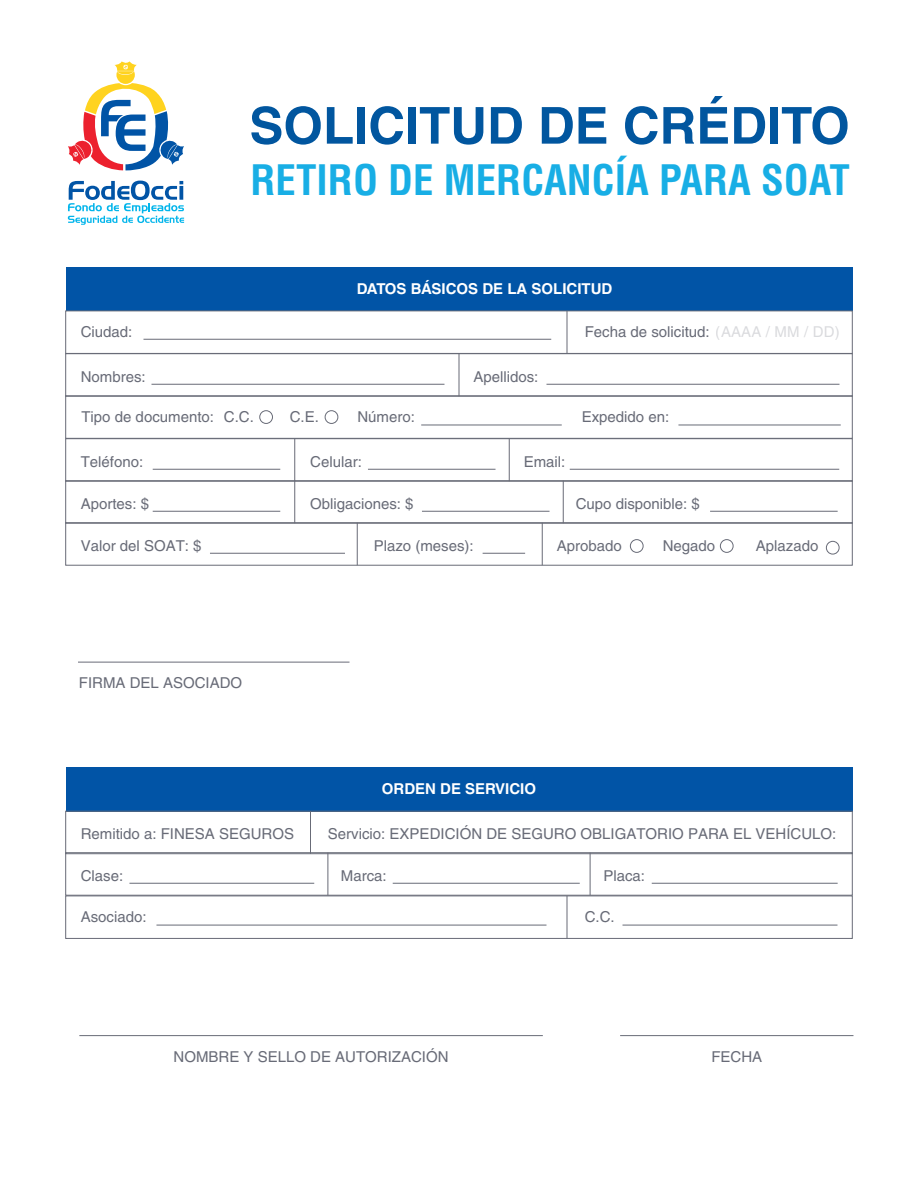
<style>
.page{position:relative;width:918px;height:1188px;background:#fff}
.page>*{position:absolute;margin:0;border:0;box-sizing:border-box;transform-origin:0 0}
.t1{font:700 50.85px "Helvetica LT Std";color:#01569f}
.t2{font:700 condensed 40.95px "Helvetica LT Std";color:#18aee5}
.t3{font:15px "Helvetica LT Std";color:#686b77}
.t4{font:700 15px "Helvetica LT Std";color:#fff}
</style>
<div class="page">
<hr style="left:144px;top:339px;width:407px;height:1px;background:#686b77">
<hr style="left:152px;top:384px;width:292px;height:1px;background:#686b77">
<hr style="left:546px;top:384px;width:293px;height:1px;background:#686b77">
<hr style="left:421px;top:425px;width:141px;height:1px;background:#686b77">
<hr style="left:678px;top:425px;width:163px;height:1px;background:#686b77">
<div style="left:66px;top:267px;width:786px;height:44px;background:#0154a6"></div>
<div style="left:65px;top:353px;width:788px;height:44px;border:1px solid #686b77"></div>
<div style="left:65px;top:395px;width:788px;height:44px;border:1px solid #686b77"></div>
<div style="left:66px;top:767px;width:786px;height:44px;background:#0154a6"></div>
<hr style="left:567px;top:311px;width:1px;height:42px;background:#686b77">
<hr style="left:459px;top:354px;width:1px;height:42px;background:#686b77">
<hr style="left:153px;top:469px;width:127px;height:1px;background:#686b77">
<hr style="left:368px;top:469px;width:128px;height:1px;background:#686b77">
<hr style="left:570px;top:469px;width:269px;height:1px;background:#686b77">
<div style="left:65px;top:438px;width:788px;height:44px;border:1px solid #686b77"></div>
<hr style="left:509px;top:439px;width:1px;height:42px;background:#686b77">
<hr style="left:294px;top:439px;width:1px;height:42px;background:#686b77">
<hr style="left:153px;top:511px;width:127px;height:1px;background:#686b77">
<hr style="left:422px;top:511px;width:128px;height:1px;background:#686b77">
<hr style="left:710px;top:511px;width:128px;height:1px;background:#686b77">
<div style="left:65px;top:480px;width:788px;height:44px;border:1px solid #686b77"></div>
<hr style="left:563px;top:481px;width:1px;height:42px;background:#686b77">
<hr style="left:294px;top:481px;width:1px;height:42px;background:#686b77">
<hr style="left:129px;top:883px;width:185px;height:1px;background:#686b77">
<hr style="left:156px;top:925px;width:391px;height:1px;background:#686b77">
<hr style="left:622px;top:925px;width:215px;height:1px;background:#686b77">
<hr style="left:393px;top:883px;width:187px;height:1px;background:#686b77">
<hr style="left:652px;top:883px;width:186px;height:1px;background:#686b77">
<div style="left:65px;top:852px;width:788px;height:44px;border:1px solid #686b77"></div>
<hr style="left:590px;top:853px;width:1px;height:42px;background:#686b77">
<hr style="left:328px;top:853px;width:1px;height:42px;background:#686b77">
<hr style="left:210px;top:553px;width:135px;height:1px;background:#686b77">
<hr style="left:483px;top:553px;width:42px;height:1px;background:#686b77">
<div style="left:65px;top:522px;width:788px;height:44px;border:1px solid #686b77"></div>
<hr style="left:357px;top:523px;width:1px;height:42px;background:#686b77">
<hr style="left:542px;top:523px;width:1px;height:42px;background:#686b77">
<hr style="left:78px;top:662px;width:272px;height:1px;background:#686b77">
<hr style="left:79px;top:1035px;width:464px;height:1px;background:#686b77">
<hr style="left:620px;top:1035px;width:233px;height:1px;background:#686b77">
<div style="left:65px;top:811px;width:788px;height:43px;border:1px solid #686b77"></div>
<hr style="left:310px;top:811px;width:1px;height:43px;background:#686b77">
<div style="left:65px;top:896px;width:788px;height:43px;border:1px solid #686b77"></div>
<hr style="left:567px;top:896px;width:1px;height:42px;background:#686b77">
<svg style="left:68px;top:181px;width:116px;height:44px"></svg>
<svg style="left:68px;top:61px;width:116px;height:109px"></svg>
<div style="left:259px;top:410px;width:14px;height:14px;border:1px solid #686b77;border-radius:6px"></div>
<div style="left:325px;top:410px;width:13px;height:14px;border:1px solid #686b77;border-radius:50%"></div>
<div style="left:630px;top:539px;width:14px;height:14px;border:1px solid #686b77;border-radius:50%"></div>
<div style="left:720px;top:539px;width:14px;height:14px;border:1px solid #686b77;border-radius:50%"></div>
<div style="left:826px;top:541px;width:14px;height:13px;border:1px solid #686b77;border-radius:6px"></div>
<h1 class="t1" style="left:249px;top:95px;width:602px">SOLICITUD DE CRÉDITO</h1>
<h2 class="t2" style="left:251px;top:155px;width:601px">RETIRO DE MERCANCÍA PARA SOAT</h2>
<p class="t4" style="left:357px;top:280px;width:257px">DATOS BÁSICOS DE LA SOLICITUD</p>
<p class="t3" style="left:81px;top:323px;width:53px">Ciudad:</p>
<p class="t3" style="left:81px;top:368px;width:67px">Nombres:</p>
<p class="t3" style="left:473px;top:368px;width:67px">Apellidos:</p>
<p class="t3" style="left:585px;top:323px;width:257px">Fecha de solicitud: (AAAA / MM / DD)</p>
<p class="t3" style="left:81px;top:408px;width:174px">Tipo de documento: C.C.</p>
<p class="t3" style="left:290px;top:408px;width:31px">C.E.</p>
<p class="t3" style="left:357px;top:408px;width:59px">Número:</p>
<p class="t3" style="left:582px;top:408px;width:89px">Expedido en:</p>
<p class="t3" style="left:81px;top:453px;width:64px">Teléfono:</p>
<p class="t3" style="left:310px;top:453px;width:53px">Celular:</p>
<p class="t3" style="left:524px;top:453px;width:43px">Email:</p>
<p class="t3" style="left:81px;top:495px;width:70px">Aportes: $</p>
<p class="t3" style="left:310px;top:495px;width:105px">Obligaciones: $</p>
<p class="t3" style="left:576px;top:495px;width:126px">Cupo disponible: $</p>
<p class="t3" style="left:81px;top:537px;width:122px">Valor del SOAT: $</p>
<p class="t3" style="left:374px;top:537px;width:102px">Plazo (meses):</p>
<p class="t3" style="left:557px;top:537px;width:67px">Aprobado</p>
<p class="t3" style="left:663px;top:537px;width:54px">Negado</p>
<p class="t3" style="left:756px;top:537px;width:64px">Aplazado</p>
<p class="t3" style="left:79px;top:674px;width:165px">FIRMA DEL ASOCIADO</p>
<p class="t4" style="left:382px;top:779px;width:156px">ORDEN DE SERVICIO</p>
<p class="t3" style="left:81px;top:825px;width:215px">Remitido a: FINESA SEGUROS</p>
<p class="t3" style="left:328px;top:825px;width:510px">Servicio: EXPEDICIÓN DE SEGURO OBLIGATORIO PARA EL VEHÍCULO:</p>
<p class="t3" style="left:81px;top:867px;width:44px">Clase:</p>
<p class="t3" style="left:341px;top:867px;width:47px">Marca:</p>
<p class="t3" style="left:603px;top:867px;width:43px">Placa:</p>
<p class="t3" style="left:81px;top:908px;width:67px">Asociado:</p>
<p class="t3" style="left:585px;top:908px;width:31px">C.C.</p>
<p class="t3" style="left:174px;top:1048px;width:277px">NOMBRE Y SELLO DE AUTORIZACIÓN</p>
<p class="t3" style="left:711px;top:1048px;width:52px">FECHA</p>
</div>
